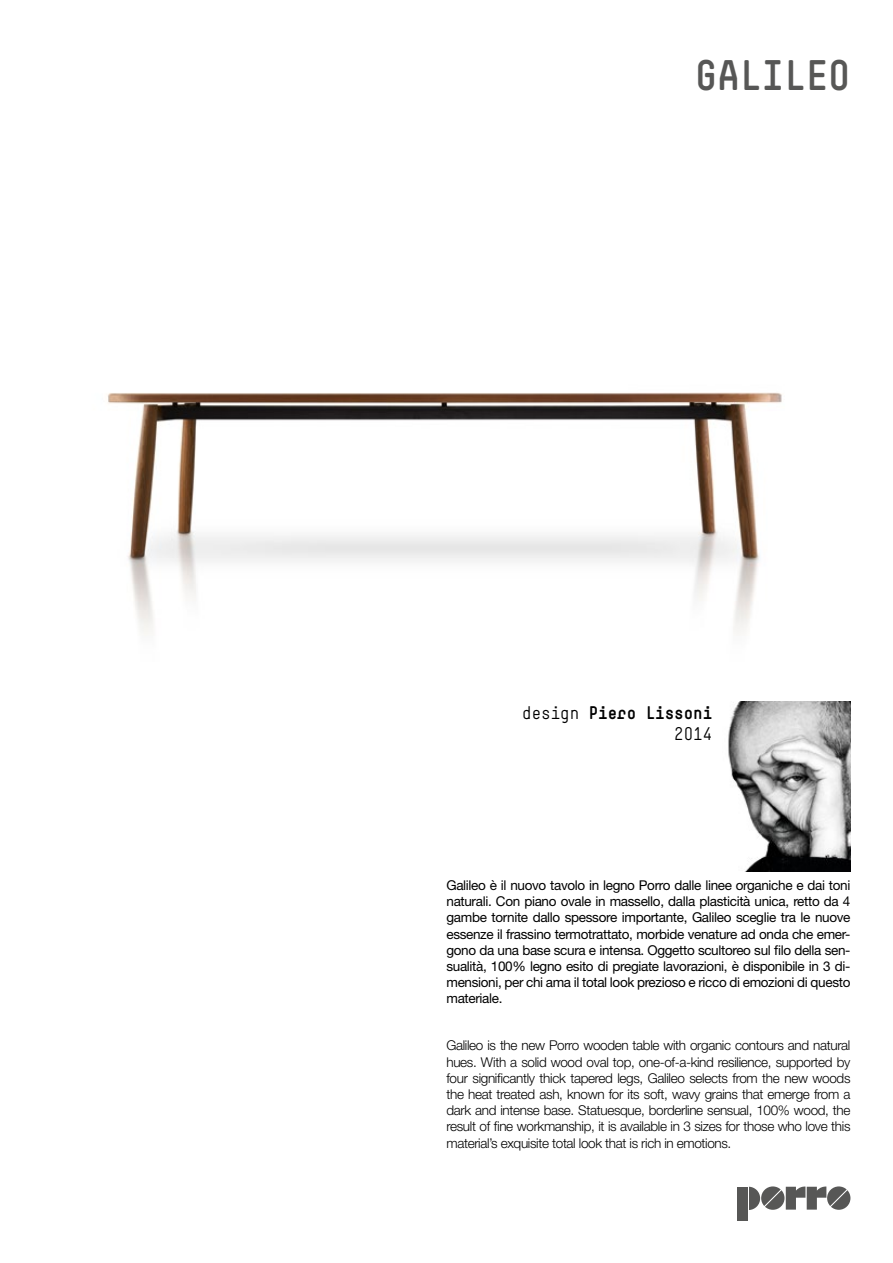
<style>
.page{position:relative;width:893px;height:1263px;background:#fff}
.page>*{position:absolute;margin:0;border:0;box-sizing:border-box;transform-origin:0 0}
.t1{font:700 42px "Simple";color:#575756}
.t2{font:700 18px/21.6px "Simple";color:#000;text-align:right}
.t3{font:13.5px/16.2px "Helvetica Neue LT Pro";letter-spacing:-.025em;color:#000;text-align:justify}
.t4{font:300 13.5px/16.2px "Helvetica Neue LT Pro";letter-spacing:-.025em;color:#000;text-align:justify}
.s1{font-weight:400}
</style>
<div class="page">
<img style="left:107px;top:392px;width:675px;height:244px">
<div style="left:738px;top:1186px;width:10px;height:34px;background:#575756"></div>
<svg style="left:749px;top:1186px;width:101px;height:24px"></svg>
<img style="left:728px;top:702px;width:122px;height:169px">
<h1 class="t1" style="left:695px;top:50px;width:157px">GALILEO</h1>
<h2 class="t2" style="left:522px;top:701px;width:192px"><span class="s1">design</span> Piero Lissoni<br><span class="s1">2014</span></h2>
<p class="t3" style="left:446px;top:877px;width:405px">Galileo è il nuovo tavolo in legno Porro dalle linee organiche e dai toni naturali. Con piano ovale in massello, dalla plasticità unica, retto da 4 gambe tornite dallo spessore importante, Galileo sceglie tra le nuove essenze il frassino termotrattato, morbide venature ad onda che emer&shy;gono da una base scura e intensa. Oggetto scultoreo sul filo della sen&shy;sualità, 100% legno esito di pregiate lavorazioni, è disponibile in 3 di&shy;mensioni, per chi ama il total look prezioso e ricco di emozioni di questo materiale.</p>
<p class="t4" style="left:446px;top:1037px;width:405px">Galileo is the new Porro wooden table with organic contours and natural hues. With a solid wood oval top, one-of-a-kind resilience, supported by four significantly thick tapered legs, Galileo selects from the new woods the heat treated ash, known for its soft, wavy grains that emerge from a dark and intense base. Statuesque, borderline sensual, 100% wood, the result of fine workmanship, it is available in 3 sizes for those who love this material’s exquisite total look that is rich in emotions.</p>
</div>
